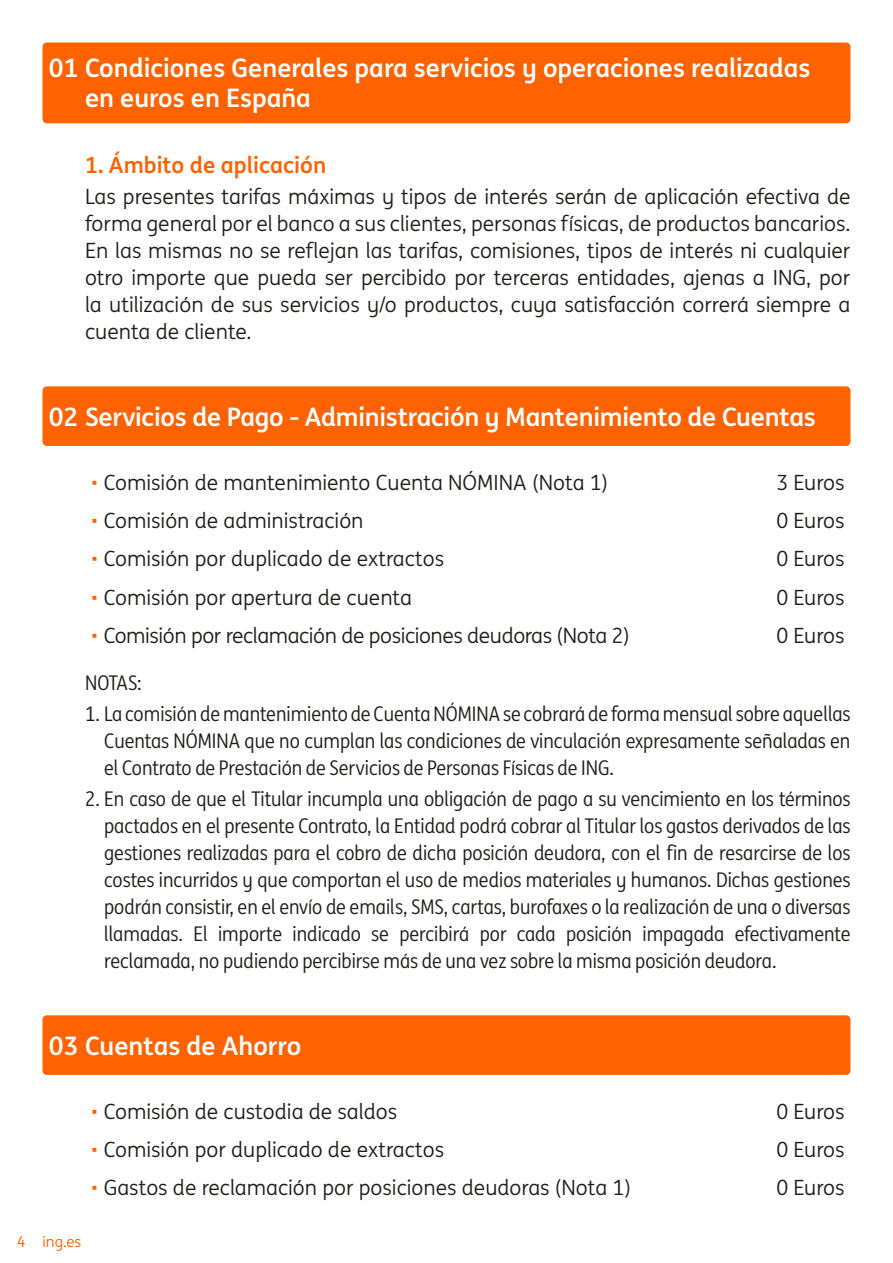
<style>
.page{position:relative;width:893px;height:1263px;background:#fff}
.page>*{position:absolute;margin:0;border:0;box-sizing:border-box;transform-origin:0 0}
.t1{font:700 25.5px/30px "ING Me";color:#fff}
.t2{font:700 22.5px "ING Me";color:#ff6200}
.t3{font:21px/27px "ING Me";color:#1d1d1b;text-align:justify}
.t4{font:21px "ING Me";letter-spacing:-.02em;color:#1d1d1b}
.t5{font:20.25px/27px "ING Me Narrow";color:#1d1d1b;text-align:justify}
.t6{font:15px "ING Me";color:#ff6200}
.s1{color:#ff6200}
</style>
<div class="page">
<div style="left:43px;top:43px;width:807px;height:80px;background:#ff6200;border-radius:4px"></div>
<div style="left:43px;top:386px;width:807px;height:60px;background:#ff6200;border-radius:4px"></div>
<div style="left:43px;top:1015px;width:807px;height:60px;background:#ff6200;border-radius:4px"></div>
<p class="t1" style="left:85px;top:52px;width:727px;text-indent:-36px">01 Condiciones Generales para servicios y operaciones realizadas en euros en España</p>
<p class="t2" style="left:85px;top:147px;width:243px">1. Ámbito de aplicación</p>
<p class="t3" style="left:85px;top:182px;width:767px">Las presentes tarifas máximas y tipos de interés serán de aplicación efectiva de forma general por el banco a sus clientes, personas físicas, de productos bancarios.<br>En las mismas no se reflejan las tarifas, comisiones, tipos de interés ni cualquier otro importe que pueda ser percibido por terceras entidades, ajenas a ING, por la utilización de sus servicios y/o productos, cuya satisfacción correrá siempre a cuenta de cliente.</p>
<p class="t1" style="left:49px;top:400px;width:768px">02 Servicios de Pago - Administración y Mantenimiento de Cuentas</p>
<p class="t3" style="left:91px;top:468px;width:519px"><span class="s1">•</span> Comisión de mantenimiento Cuenta NÓMINA (Nota 1)</p>
<p class="t3" style="left:776px;top:468px;width:69px">3 Euros</p>
<p class="t3" style="left:91px;top:506px;width:274px"><span class="s1">•</span> Comisión de administración</p>
<p class="t3" style="left:776px;top:506px;width:69px">0 Euros</p>
<p class="t3" style="left:91px;top:545px;width:355px"><span class="s1">•</span> Comisión por duplicado de extractos</p>
<p class="t3" style="left:776px;top:545px;width:69px">0 Euros</p>
<p class="t3" style="left:91px;top:583px;width:322px"><span class="s1">•</span> Comisión por apertura de cuenta</p>
<p class="t3" style="left:776px;top:583px;width:69px">0 Euros</p>
<p class="t4" style="left:91px;top:620px;width:540px"><span class="s1">•</span> Comisión por reclamación de posiciones deudoras (Nota 2)</p>
<p class="t3" style="left:776px;top:621px;width:69px">0 Euros</p>
<p class="t5" style="left:85px;top:668px;width:58px">NOTAS:</p>
<p class="t5" style="left:104px;top:699px;width:748px;text-indent:-19px">1. La comisión de mantenimiento de Cuenta NÓMINA se cobrará de forma mensual sobre aquellas Cuentas NÓMINA que no cumplan las condiciones de vinculación expresamente señaladas en el Contrato de Prestación de Servicios de Personas Físicas de ING.</p>
<p class="t5" style="left:104px;top:785px;width:748px;text-indent:-19px">2. En caso de que el Titular incumpla una obligación de pago a su vencimiento en los términos pactados en el presente Contrato, la Entidad podrá cobrar al Titular los gastos derivados de las gestiones realizadas para el cobro de dicha posición deudora, con el fin de resarcirse de los costes incurridos y que comportan el uso de medios materiales y humanos. Dichas gestiones podrán consistir, en el envío de emails, SMS, cartas, burofaxes o la realización de una o diversas llamadas. El importe indicado se percibirá por cada posición impagada efectivamente reclamada, no pudiendo percibirse más de una vez sobre la misma posición deudora.</p>
<p class="t1" style="left:49px;top:1029px;width:254px">03 Cuentas de Ahorro</p>
<p class="t3" style="left:91px;top:1097px;width:308px"><span class="s1">•</span> Comisión de custodia de saldos</p>
<p class="t3" style="left:776px;top:1097px;width:69px">0 Euros</p>
<p class="t3" style="left:91px;top:1135px;width:355px"><span class="s1">•</span> Comisión por duplicado de extractos</p>
<p class="t3" style="left:776px;top:1135px;width:69px">0 Euros</p>
<p class="t3" style="left:91px;top:1173px;width:541px"><span class="s1">•</span> Gastos de reclamación por posiciones deudoras (Nota 1)</p>
<p class="t3" style="left:776px;top:1173px;width:69px">0 Euros</p>
<p class="t6" style="left:17px;top:1231px;width:66px">4 ing.es</p>
</div>
